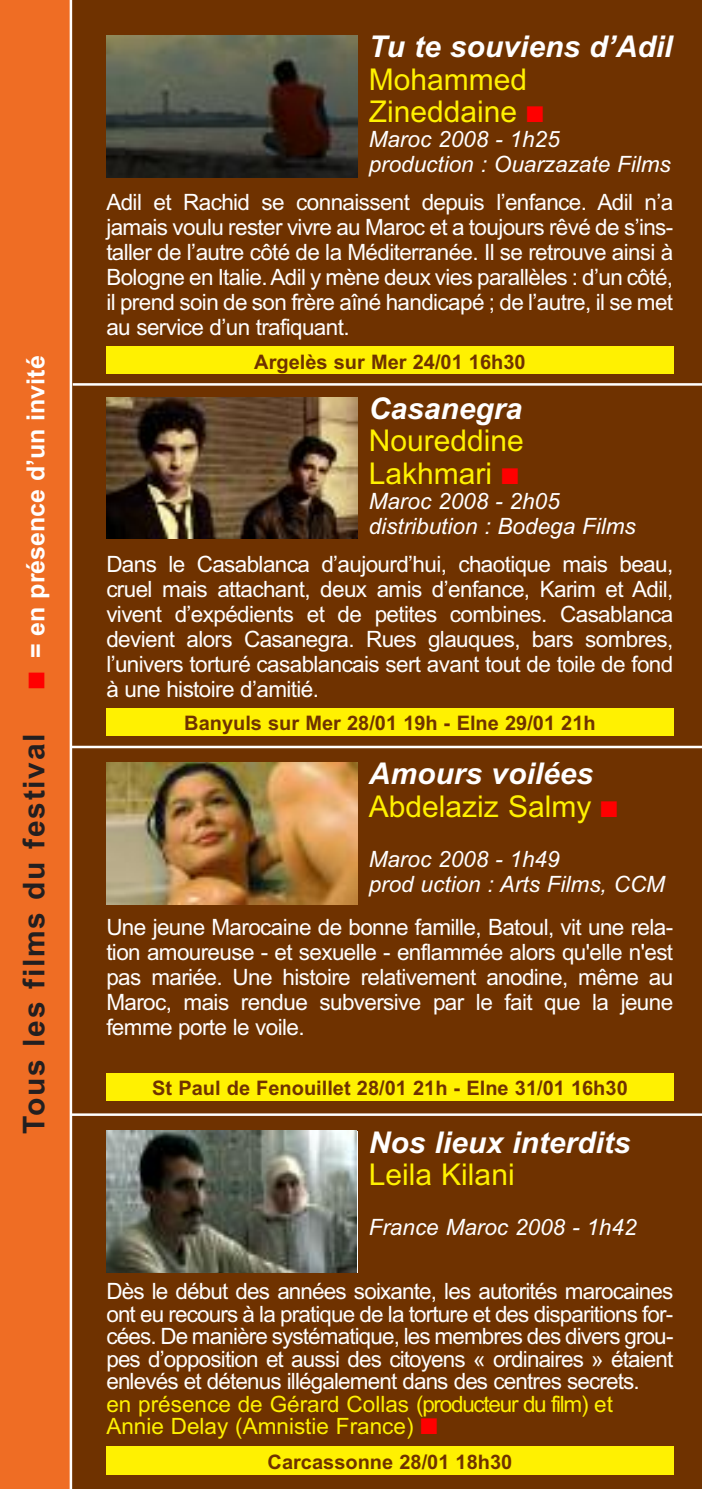
<style>
.page{position:relative;width:702px;height:1489px;background:#fff}
.page>*{position:absolute;margin:0;border:0;box-sizing:border-box;transform-origin:0 0}
.t1{font:30px/32.5px "Arial";color:#fff101}
.t2{font:italic 700 30px "Arial";color:#fff}
.t3{font:700 30px "Arial";letter-spacing:.055em;color:#231f20}
.t4{font:700 25px "Arial";color:#fff}
.t5{font:22.5px/25px "Arial";letter-spacing:-.03em;color:#fff;text-align:justify}
.t6{font:italic 22.5px/25px "Arial";color:#fff}
.t7{font:22.5px/22.5px "Arial";color:#fff101}
.t8{font:700 20px "Arial";color:#6f3200}
.s1{color:#f00}
.s2{font-weight:700;font-style:italic;color:#fff}
</style>
<div class="page">
<div style="left:71px;top:0;width:631px;height:1488px;background:#6f3200"></div>
<div style="left:0;top:0;width:71px;height:1488px;background:#ef6d24"></div>
<img style="left:106px;top:35px;width:251px;height:142px">
<div style="left:106px;top:346px;width:567px;height:27px;background:#fff101"></div>
<hr style="left:71px;top:745px;width:631px;height:3px;background:#fff">
<hr style="left:70px;top:0;width:2px;height:1488px;background:#fff">
<hr style="left:73px;top:383px;width:629px;height:2px;background:#fff">
<img style="left:106px;top:397px;width:251px;height:142px">
<div style="left:106px;top:708px;width:567px;height:27px;background:#fff101"></div>
<hr style="left:71px;top:1113px;width:631px;height:2px;background:#fff">
<img style="left:106px;top:762px;width:251px;height:142px">
<div style="left:106px;top:1073px;width:567px;height:27px;background:#fff101"></div>
<img style="left:106px;top:1130px;width:250px;height:142px">
<div style="left:106px;top:1446px;width:567px;height:28px;background:#fff101"></div>
<p class="t4" style="left:21px;top:688px;width:335px;rotate:-90deg"><span class="s1">■</span> = en présence d’un invité</p>
<h1 class="t3" style="left:17px;top:1133px;width:401px;rotate:-90deg">Tous les films du festival</h1>
<h1 class="t2" style="left:369px;top:29px;width:305px">Tu te souviens d’Adil</h1>
<h1 class="t1" style="left:369px;top:63px;width:176px">Mohammed<br>Zineddaine <span class="s1">■</span></h1>
<p class="t6" style="left:369px;top:127px;width:303px">Maroc 2008 - 1h25<br>production : Ouarzazate Films</p>
<p class="t5" style="left:106px;top:190px;width:568px">Adil et Rachid se connaissent depuis l’enfance. Adil n’a jamais voulu rester vivre au Maroc et a toujours rêvé de s’ins&shy;taller de l’autre côté de la Méditerranée. Il se retrouve ainsi à Bologne en Italie. Adil y mène deux vies parallèles : d’un côté, il prend soin de son frère aîné handicapé ; de l’autre, il se met au service d’un trafiquant.</p>
<p class="t8" style="left:254px;top:350px;width:273px">Argelès sur Mer 24/01 16h30</p>
<h1 class="t2" style="left:369px;top:391px;width:155px">Casanegra</h1>
<h1 class="t1" style="left:369px;top:425px;width:157px">Noureddine<br>Lakhmari <span class="s1">■</span></h1>
<p class="t6" style="left:369px;top:488px;width:268px">Maroc 2008 - 2h05 distribution : Bodega Films</p>
<p class="t5" style="left:106px;top:551px;width:568px">Dans le Casablanca d’aujourd’hui, chaotique mais beau, cruel mais attachant, deux amis d’enfance, Karim et Adil, vivent d’expédients et de petites combines. Casablanca devient alors Casanegra. Rues glauques, bars sombres, l’univers torturé casablancais sert avant tout de toile de fond à une histoire d’amitié.</p>
<p class="t8" style="left:184px;top:711px;width:413px">Banyuls sur Mer 28/01 19h - Elne 29/01 21h</p>
<h1 class="t1" style="left:369px;top:757px;width:250px"><span class="s2">Amours voilées<br></span>Abdelaziz Salmy <span class="s1">■</span></h1>
<p class="t6" style="left:369px;top:846px;width:298px">Maroc 2008 - 1h49<br>prod uction : Arts Films, CCM</p>
<p class="t5" style="left:106px;top:914px;width:568px">Une jeune Marocaine de bonne famille, Batoul, vit une rela&shy;tion amoureuse - et sexuelle - enflammée alors qu'elle n'est pas mariée. Une histoire relativement anodine, même au Maroc, mais rendue subversive par le fait que la jeune femme porte le voile.</p>
<p class="t8" style="left:152px;top:1076px;width:477px">St Paul de Fenouillet 28/01 21h - Elne 31/01 16h30</p>
<h1 class="t2" style="left:369px;top:1124px;width:263px">Nos lieux interdits</h1>
<h1 class="t1" style="left:369px;top:1158px;width:147px">Leila Kilani</h1>
<p class="t6" style="left:369px;top:1214px;width:269px">France Maroc 2008 - 1h42</p>
<p class="t5" style="left:106px;top:1279px;width:568px;line-height:22.5px">Dès le début des années soixante, les autorités marocaines ont eu recours à la pratique de la torture et des disparitions for&shy;cées. De manière systématique, les membres des divers grou&shy;pes d’opposition et aussi des citoyens « ordinaires » étaient enlevés et détenus illégalement dans des centres secrets.</p>
<p class="t7" style="left:106px;top:1392px;width:508px">en présence de Gérard Collas (producteur du film) et<br>Annie Delay (Amnistie France) <span class="s1">■</span></p>
<p class="t8" style="left:267px;top:1449px;width:246px">Carcassonne 28/01 18h30</p>
</div>
